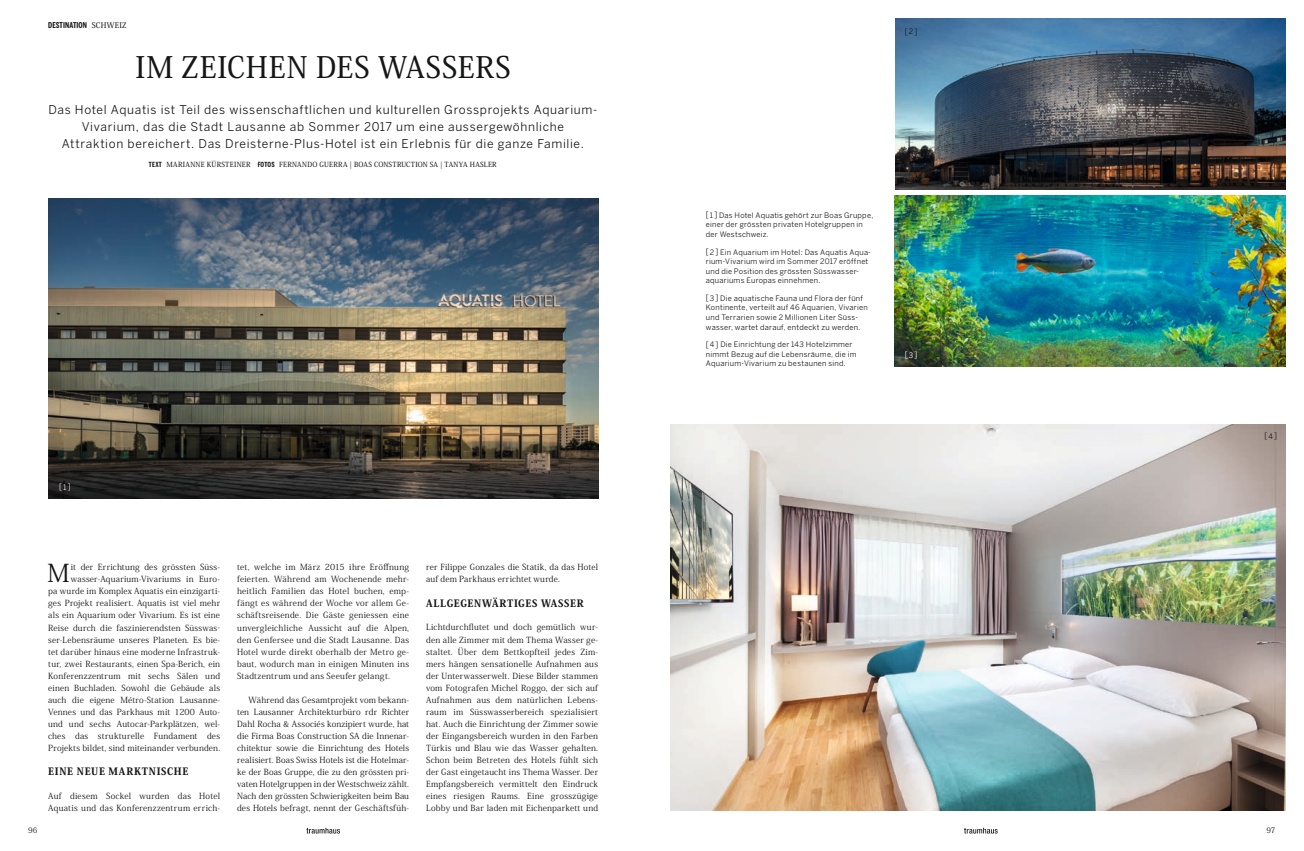
<style>
.page{position:relative;width:1304px;height:851px;background:#fff}
.page>*{position:absolute;margin:0;border:0;box-sizing:border-box;transform-origin:0 0}
.t1{font:500 29.5px "Koz Min Pro";letter-spacing:.03em;color:#151616}
.t2{font:24.6px "Koz Min Pro";color:#151616}
.t3{font:12px/17px "Benton Sans";letter-spacing:.055em;color:#151616;text-align:center}
.t4{font:800 10px "Koz Min Pro";letter-spacing:.065em;color:#151616}
.t5{font:8.4px/12px "Koz Min Pro";letter-spacing:.02em;color:#151616;text-align:justify}
.t6{font:700 8px "Benton Sans Compressed";letter-spacing:.01em;color:#151616}
.t7{font:7.6px "Koz Min Pro";color:#151616}
.t8{font:7.5px/9.5px "Benton Sans";letter-spacing:.03em;color:#151616}
.t9{font:7.5px "Benton Sans";color:#fff}
.t10{font:500 7px "Koz Min Pro";letter-spacing:.035em;color:#151616}
.s1{font-family:"Koz Min Pro";font-weight:500;font-size:7.7px}
.s2{font-family:"Benton Sans Compressed";font-weight:700}
</style>
<div class="page">
<img style="left:48px;top:198px;width:550px;height:300px">
<img style="left:670px;top:424px;width:615px;height:386px">
<img style="left:895px;top:18px;width:390px;height:171px">
<img style="left:895px;top:195px;width:391px;height:171px">
<svg style="left:964px;top:827px;width:34px;height:6px"></svg>
<svg style="left:306px;top:827px;width:34px;height:6px"></svg>
<p class="t6" style="left:48px;top:20px;width:80px">DESTINATION <span class="s1">SCHWEIZ</span></p>
<h1 class="t1" style="left:135px;top:46px;width:377px">IM ZEICHEN DES WASSERS</h1>
<p class="t3" style="left:48px;top:101px;width:550px">Das Hotel Aquatis ist Teil des wissenschaftlichen und kulturellen Grossprojekts Aquarium-<br>Vivarium, das die Stadt Lausanne ab Sommer 2017 um eine aussergewöhnliche<br>Attraktion bereichert. Das Dreisterne-Plus-Hotel ist ein Erlebnis für die ganze Familie.</p>
<p class="t10" style="left:149px;top:160px;width:349px"><span class="s2">TEXT</span> MARIANNE KÜRSTEINER <span class="s2">FOTOS</span> FERNANDO GUERRA | BOAS CONSTRUCTION SA | TANYA HASLER</p>
<p class="t9" style="left:59px;top:482px;width:13px">[1]</p>
<p class="t5" style="left:48px;top:561px;width:173px;text-align:right">it der Errichtung des grössten Süss&shy;wasser-Aquarium-Vivariums in Euro-<br>pa wurde im Komplex Aquatis ein einzigarti&shy;ges Projekt realisiert. Aquatis ist viel mehr als ein Aquarium oder Vivarium. Es ist eine Reise durch die faszinierendsten Süsswas&shy;ser-Lebensräume unseres Planeten. Es bie&shy;tet darüber hinaus eine moderne Infrastruk&shy;tur, zwei Restaurants, einen Spa-Berich, ein Konferenzzentrum mit sechs Sälen und einen Buchladen. Sowohl die Gebäude als auch die eigene Métro-Station Lausanne-Vennes und das Parkhaus mit 1200 Auto&shy;und und sechs Autocar-Parkplätzen, wel&shy;ches das strukturelle Fundament des Projekts bildet, sind miteinander verbunden.</p>
<p class="t4" style="left:48px;top:763px;width:142px">EINE NEUE MARKTNISCHE</p>
<p class="t5" style="left:48px;top:789px;width:173px">Auf diesem Sockel wurden das Hotel<br>Aquatis und das Konferenzzentrum errich-</p>
<h2 class="t2" style="left:47px;top:556px;width:24px">M</h2>
<p class="t5" style="left:237px;top:561px;width:173px">tet, welche im März 2015 ihre Eröffnung feierten. Während am Wochenende mehr&shy;heitlich Familien das Hotel buchen, emp&shy;fängt es während der Woche vor allem Ge&shy;schäftsreisende. Die Gäste geniessen eine unvergleichliche Aussicht auf die Alpen, den Genfersee und die Stadt Lausanne. Das Hotel wurde direkt oberhalb der Metro ge&shy;baut, wodurch man in einigen Minuten ins Stadtzentrum und ans Seeufer gelangt.</p>
<p class="t5" style="left:237px;top:693px;width:173px;text-indent:11px">Während das Gesamtprojekt vom bekann&shy;ten Lausanner Architekturbüro rdr Richter Dahl Rocha &amp; Associés konzipiert wurde, hat die Firma Boas Construction SA die Innenar&shy;chitektur sowie die Einrichtung des Hotels realisiert. Boas Swiss Hotels ist die Hotelmar&shy;ke der Boas Gruppe, die zu den grössten pri&shy;vaten Hotelgruppen in der Westschweiz zählt.<br>Nach den grössten Schwierigkeiten beim Bau des Hotels befragt, nennt der Geschäftsfüh-</p>
<p class="t5" style="left:426px;top:561px;width:173px">rer Filippe Gonzales die Statik, da das Hotel auf dem Parkhaus errichtet wurde.</p>
<p class="t4" style="left:426px;top:595px;width:159px">ALLGEGENWÄRTIGES WASSER</p>
<p class="t5" style="left:426px;top:621px;width:173px">Lichtdurchflutet und doch gemütlich wur&shy;den alle Zimmer mit dem Thema Wasser ge&shy;staltet. Über dem Bettkopfteil jedes Zim&shy;mers hängen sensationelle Aufnahmen aus der Unterwasserwelt. Diese Bilder stammen vom Fotografen Michel Roggo, der sich auf Aufnahmen aus dem natürlichen Lebens&shy;raum im Süsswasserbereich spezialisiert hat. Auch die Einrichtung der Zimmer sowie der Eingangsbereich wurden in den Farben Türkis und Blau wie das Wasser gehalten.<br>Schon beim Betreten des Hotels fühlt sich der Gast eingetaucht ins Thema Wasser. Der Empfangsbereich vermittelt den Eindruck eines riesigen Raums. Eine grosszügige Lobby und Bar laden mit Eichenparkett und</p>
<p class="t8" style="left:905px;top:26px;width:14px">[2]</p>
<p class="t8" style="left:706px;top:210px;width:169px">[ 1 ] Das Hotel Aquatis gehört zur Boas Gruppe, einer der grössten privaten Hotelgruppen in der Westschweiz.</p>
<p class="t8" style="left:706px;top:247px;width:167px">[ 2 ] Ein Aquarium im Hotel: Das Aquatis Aqua&shy;rium-Vivarium wird im Sommer 2017 eröffnet und die Position des grössten Süsswasser&shy;aquariums Europas einnehmen.</p>
<p class="t8" style="left:706px;top:293px;width:163px">[ 3 ] Die aquatische Fauna und Flora der fünf Kontinente, verteilt auf 46 Aquarien, Vivarien und Terrarien sowie 2 Millionen Liter Süss&shy;wasser, wartet darauf, entdeckt zu werden.</p>
<p class="t8" style="left:706px;top:340px;width:152px">[ 4 ] Die Einrichtung der 143 Hotelzimmer nimmt Bezug auf die Lebensräume, die im<br>Aquarium-Vivarium zu bestaunen sind.</p>
<p class="t9" style="left:905px;top:350px;width:14px">[3]</p>
<p class="t8" style="left:1264px;top:430px;width:14px">[4]</p>
<p class="t7" style="left:28px;top:824px;width:11px">96</p>
<p class="t7" style="left:1266px;top:824px;width:11px">97</p>
</div>
